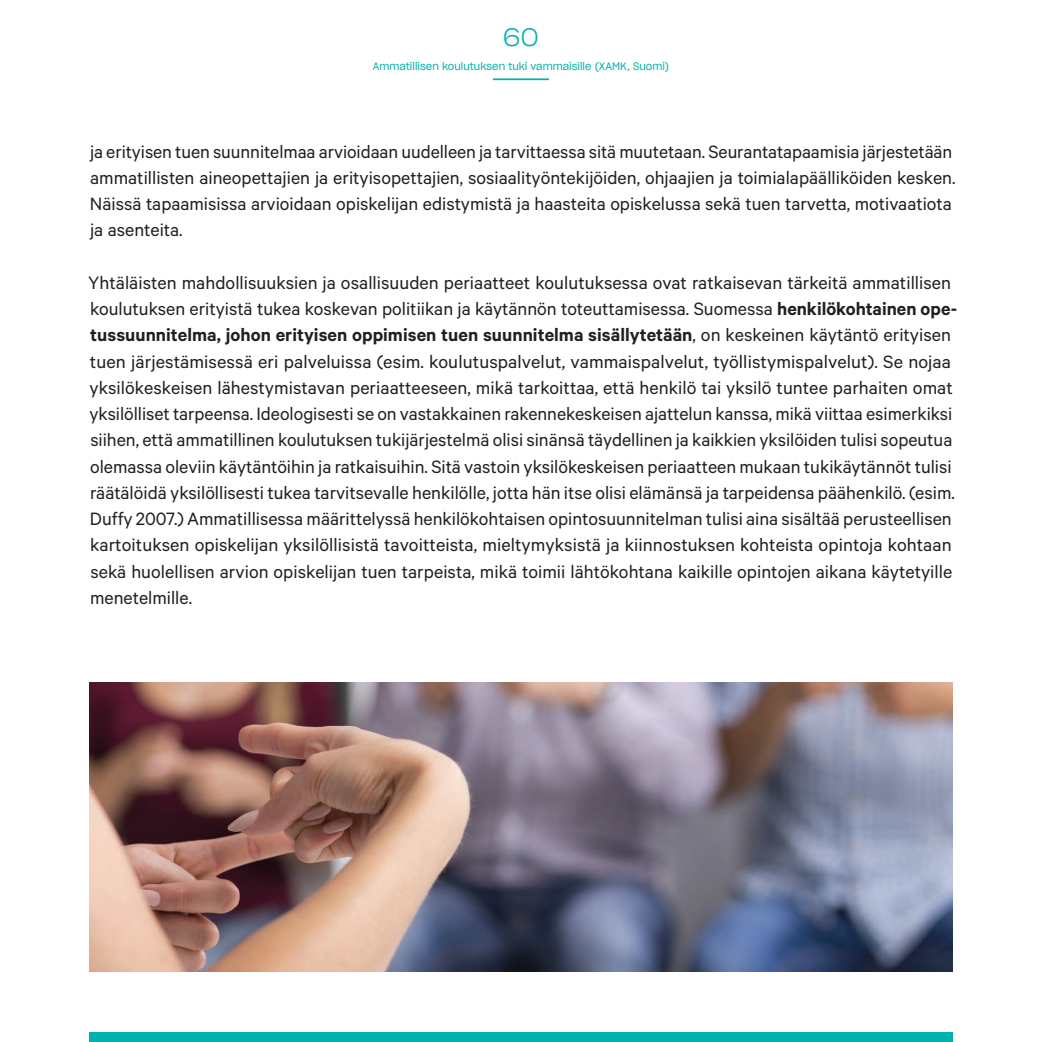
<style>
.page{position:relative;width:1042px;height:1042px;background:#fff}
.page>*{position:absolute;margin:0;border:0;box-sizing:border-box;transform-origin:0 0}
.t1{font:24.5px "Sharp Grotesk Light 21";color:#00b2ad}
.t2{font:20.12px/26.2px "Calibre";color:#231f20}
.t3{font:10.5px "Sharp Grotesk Book 19";color:#00b2ad}
.s1{font-weight:600}
</style>
<div class="page">
<hr style="left:493px;top:78px;width:56px;height:2px;background:#00b2ad">
<div style="left:89px;top:1032px;width:863px;height:10px;background:#00b2ad"></div>
<img style="left:89px;top:682px;width:863px;height:289px">
<p class="t1" style="left:503px;top:18px;width:38px">60</p>
<p class="t3" style="left:373px;top:58px;width:298px">Ammatillisen koulutuksen tuki vammaisille (XAMK, Suomi)</p>
<p class="t2" style="left:90px;top:137px;width:867px">ja erityisen tuen suunnitelmaa arvioidaan uudelleen ja tarvittaessa sitä muutetaan. Seurantatapaamisia järjestetään ammatillisten aineopettajien ja erityisopettajien, sosiaalityöntekijöiden, ohjaajien ja toimialapäälliköiden kesken.<br>Näissä tapaamisissa arvioidaan opiskelijan edistymistä ja haasteita opiskelussa sekä tuen tarvetta, motivaatiota ja asenteita.</p>
<p class="t2" style="left:88px;top:269px;width:870px">Yhtäläisten mahdollisuuksien ja osallisuuden periaatteet koulutuksessa ovat ratkaisevan tärkeitä ammatillisen koulutuksen erityistä tukea koskevan politiikan ja käytännön toteuttamisessa. Suomessa <span class="s1">henkilökohtainen ope&shy;tussuunnitelma, johon erityisen oppimisen tuen suunnitelma sisällytetään</span>, on keskeinen käytäntö erityisen tuen järjestämisessä eri palveluissa (esim. koulutuspalvelut, vammaispalvelut, työllistymispalvelut). Se nojaa yksilökeskeisen lähestymistavan periaatteeseen, mikä tarkoittaa, että henkilö tai yksilö tuntee parhaiten omat yksilölliset tarpeensa. Ideologisesti se on vastakkainen rakennekeskeisen ajattelun kanssa, mikä viittaa esimerkiksi siihen, että ammatillinen koulutuksen tukijärjestelmä olisi sinänsä täydellinen ja kaikkien yksilöiden tulisi sopeutua olemassa oleviin käytäntöihin ja ratkaisuihin. Sitä vastoin yksilökeskeisen periaatteen mukaan tukikäytännöt tulisi räätälöidä yksilöllisesti tukea tarvitsevalle henkilölle, jotta hän itse olisi elämänsä ja tarpeidensa päähenkilö. (esim.<br>Duffy 2007.) Ammatillisessa määrittelyssä henkilökohtaisen opintosuunnitelman tulisi aina sisältää perusteellisen kartoituksen opiskelijan yksilöllisistä tavoitteista, mieltymyksistä ja kiinnostuksen kohteista opintoja kohtaan sekä huolellisen arvion opiskelijan tuen tarpeista, mikä toimii lähtökohtana kaikille opintojen aikana käytetyille menetelmille.</p>
</div>
